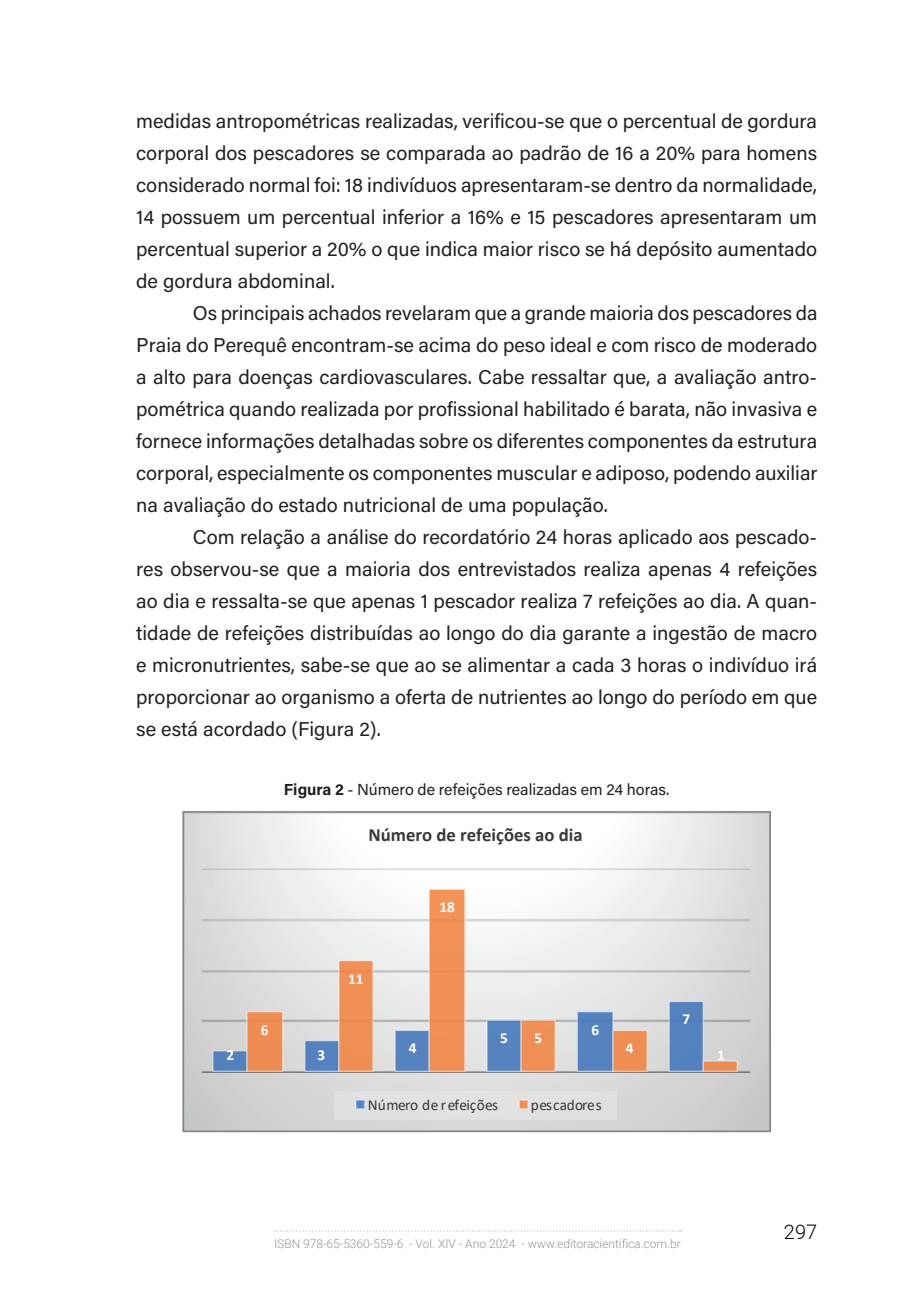
<style>
.page{position:relative;width:908px;height:1304px;background:#fff}
.page>*{position:absolute;margin:0;border:0;box-sizing:border-box;transform-origin:0 0}
._04_texto{font:20px/32px "Acumin Pro";color:#231f20;text-align:justify}
.t1{font:300 20px "Roboto";color:#040101}
.t2{font:700 18.8px "Calibri";color:#36393c}
._06_figura-quadro-tabela{font:16px "Acumin Pro";color:#231f20}
.t3{font:15.4px "Calibri";letter-spacing:.02em;color:#36393c}
.t4{font:700 15.4px "Calibri";color:#fff}
.t5{font:300 12px "Roboto";color:#939598}
.s1{font-weight:700}
</style>
<div class="page">
<svg style="left:274px;top:1230px;width:407px;height:2px"></svg>
<svg style="left:185px;top:814px;width:582px;height:315px"></svg>
<img style="left:202px;top:868px;width:547px;height:204px">
<svg style="left:211px;top:1000px;width:34px;height:72px;background:#b1becc"></svg>
<svg style="left:245px;top:888px;width:493px;height:184px"></svg>
<div style="left:334px;top:1091px;width:283px;height:29px;background:#e1e2e1"></div>
<div style="left:356px;top:1100px;width:8px;height:9px;background:#5583bf"></div>
<div style="left:355px;top:1099px;width:10px;height:10px;border:1px solid #fff"></div>
<div style="left:519px;top:1100px;width:8px;height:9px;background:#ef8f54"></div>
<div style="left:518px;top:1099px;width:10px;height:10px;border:1px solid #fff"></div>
<div style="left:182px;top:811px;width:588px;height:321px;border:2px solid #808285"></div>
<p class="_04_texto" style="left:136px;top:104px;width:682px">medidas antropométricas realizadas, verificou-se que o percentual de gordura corporal dos pescadores se comparada ao padrão de 16 a 20% para homens considerado normal foi: 18 indivíduos apresentaram-se dentro da normalidade, 14 possuem um percentual inferior a 16% e 15 pescadores apresentaram um percentual superior a 20% o que indica maior risco se há depósito aumentado de gordura abdominal.</p>
<p class="_04_texto" style="left:136px;top:296px;width:682px;text-indent:57px">Os principais achados revelaram que a grande maioria dos pescadores da Praia do Perequê encontram-se acima do peso ideal e com risco de moderado a alto para doenças cardiovasculares. Cabe ressaltar que, a avaliação antro&shy;pométrica quando realizada por profissional habilitado é barata, não invasiva e fornece informações detalhadas sobre os diferentes componentes da estrutura corporal, especialmente os componentes muscular e adiposo, podendo auxiliar na avaliação do estado nutricional de uma população.</p>
<p class="_04_texto" style="left:136px;top:520px;width:682px;text-indent:57px">Com relação a análise do recordatório 24 horas aplicado aos pescado&shy;res observou-se que a maioria dos entrevistados realiza apenas 4 refeições ao dia e ressalta-se que apenas 1 pescador realiza 7 refeições ao dia. A quan&shy;tidade de refeições distribuídas ao longo do dia garante a ingestão de macro e micronutrientes, sabe-se que ao se alimentar a cada 3 horas o indivíduo irá proporcionar ao organismo a oferta de nutrientes ao longo do período em que se está acordado (Figura 2).</p>
<p class="_06_figura-quadro-tabela" style="left:284px;top:778px;width:387px"><span class="s1">Figura 2</span> - Número de refeições realizadas em 24 horas.</p>
<p class="t2" style="left:368px;top:821px;width:216px">Número de refeições ao dia</p>
<p class="t4" style="left:439px;top:896px;width:17px">18</p>
<p class="t4" style="left:261px;top:1019px;width:9px">6</p>
<p class="t4" style="left:226px;top:1044px;width:9px">2</p>
<p class="t4" style="left:317px;top:1044px;width:9px">3</p>
<p class="t4" style="left:348px;top:968px;width:17px">11</p>
<p class="t4" style="left:408px;top:1037px;width:9px">4</p>
<p class="t4" style="left:500px;top:1027px;width:9px">5</p>
<p class="t4" style="left:534px;top:1027px;width:9px">5</p>
<p class="t4" style="left:591px;top:1019px;width:9px">6</p>
<p class="t3" style="left:367px;top:1094px;width:132px">Número de refeições</p>
<p class="t3" style="left:530px;top:1094px;width:72px">pescadores</p>
<p class="t4" style="left:625px;top:1037px;width:9px">4</p>
<p class="t4" style="left:682px;top:1008px;width:9px">7</p>
<p class="t4" style="left:716px;top:1044px;width:9px">1</p>
<p class="t5" style="left:274px;top:1235px;width:408px">ISBN 978-65-5360-559-6 - Vol. XIV - Ano 2024 - www.editoracientifica.com.br</p>
<p class="t1" style="left:783px;top:1218px;width:35px">297</p>
</div>
